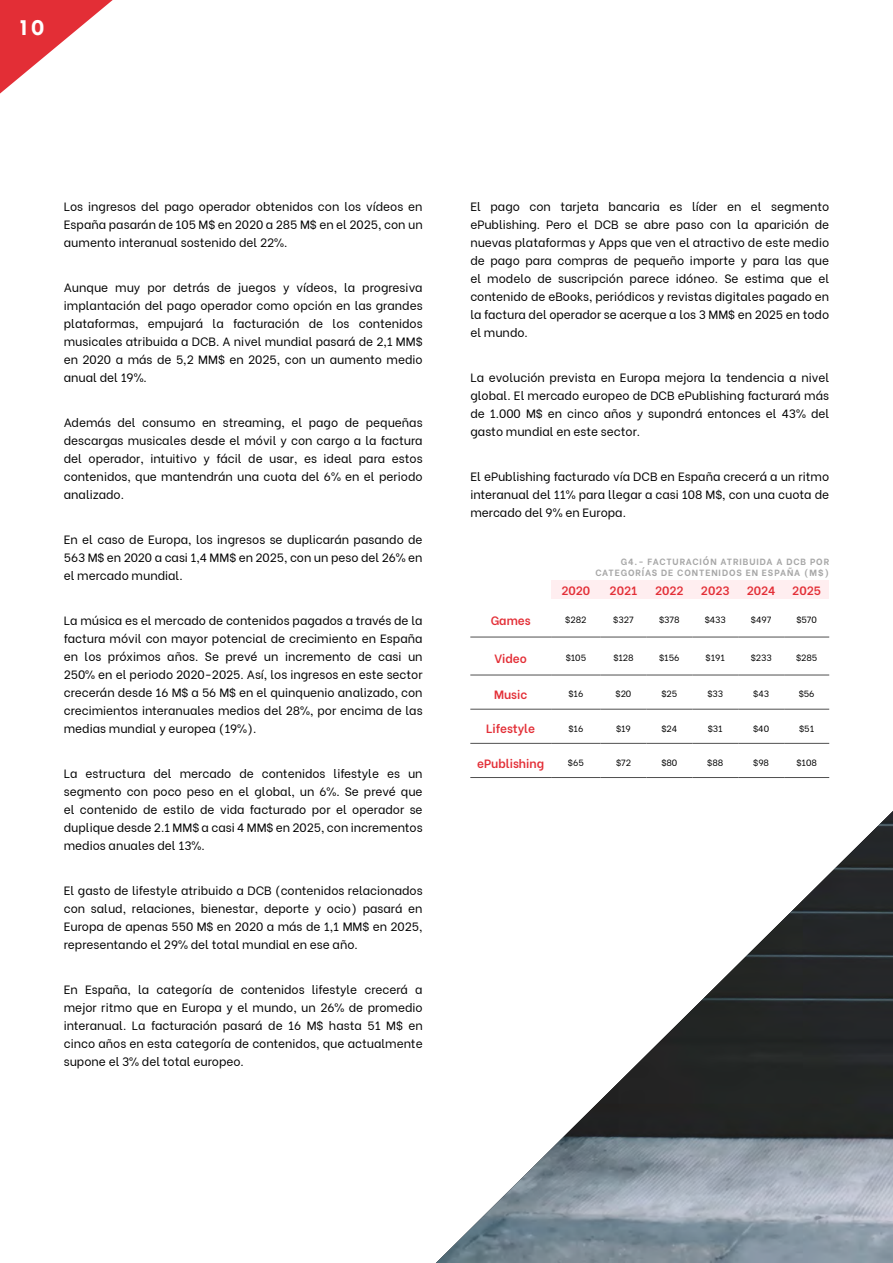
<style>
.page{position:relative;width:893px;height:1263px;background:#fff}
.page>*{position:absolute;margin:0;border:0;box-sizing:border-box;transform-origin:0 0}
.t1{font:700 21px "Kollektif";color:#fff}
.t2{font:12px/18px "Be Vietnam";color:#000;text-align:justify}
.t3{font:600 12px "Be Vietnam";color:#e32e36}
.t4{font:9px "Be Vietnam";color:#000}
.t5{font:700 9px/10.8px "Be Vietnam";letter-spacing:.1em;color:#a7a7a7;text-align:right}
</style>
<div class="page">
<svg style="left:0;top:0;width:113px;height:94px"></svg>
<img style="left:436px;top:811px;width:457px;height:452px">
<div style="left:551px;top:581px;width:278px;height:18px;background:#ffeef0"></div>
<hr style="left:470px;top:637px;width:81px;height:1px;background:#4f4f4f">
<hr style="left:551px;top:637px;width:50px;height:1px;background:#4f4f4f">
<hr style="left:601px;top:637px;width:45px;height:1px;background:#4f4f4f">
<hr style="left:646px;top:637px;width:46px;height:1px;background:#4f4f4f">
<hr style="left:692px;top:637px;width:46px;height:1px;background:#4f4f4f">
<hr style="left:738px;top:637px;width:46px;height:1px;background:#4f4f4f">
<hr style="left:784px;top:637px;width:45px;height:1px;background:#4f4f4f">
<hr style="left:470px;top:675px;width:81px;height:1px;background:#4f4f4f">
<hr style="left:551px;top:675px;width:50px;height:1px;background:#4f4f4f">
<hr style="left:601px;top:675px;width:45px;height:1px;background:#4f4f4f">
<hr style="left:646px;top:675px;width:46px;height:1px;background:#4f4f4f">
<hr style="left:692px;top:675px;width:46px;height:1px;background:#4f4f4f">
<hr style="left:738px;top:675px;width:46px;height:1px;background:#4f4f4f">
<hr style="left:784px;top:675px;width:45px;height:1px;background:#4f4f4f">
<hr style="left:470px;top:709px;width:81px;height:1px;background:#4f4f4f">
<hr style="left:551px;top:709px;width:50px;height:1px;background:#4f4f4f">
<hr style="left:601px;top:709px;width:45px;height:1px;background:#4f4f4f">
<hr style="left:646px;top:709px;width:46px;height:1px;background:#4f4f4f">
<hr style="left:692px;top:709px;width:46px;height:1px;background:#4f4f4f">
<hr style="left:738px;top:709px;width:46px;height:1px;background:#4f4f4f">
<hr style="left:784px;top:709px;width:45px;height:1px;background:#4f4f4f">
<hr style="left:470px;top:743px;width:81px;height:1px;background:#4f4f4f">
<hr style="left:551px;top:743px;width:50px;height:1px;background:#4f4f4f">
<hr style="left:601px;top:743px;width:45px;height:1px;background:#4f4f4f">
<hr style="left:646px;top:743px;width:46px;height:1px;background:#4f4f4f">
<hr style="left:692px;top:743px;width:46px;height:1px;background:#4f4f4f">
<hr style="left:738px;top:743px;width:46px;height:1px;background:#4f4f4f">
<hr style="left:784px;top:743px;width:45px;height:1px;background:#4f4f4f">
<hr style="left:470px;top:777px;width:81px;height:1px;background:#4f4f4f">
<hr style="left:551px;top:777px;width:50px;height:1px;background:#4f4f4f">
<hr style="left:601px;top:777px;width:45px;height:1px;background:#4f4f4f">
<hr style="left:646px;top:777px;width:46px;height:1px;background:#4f4f4f">
<hr style="left:692px;top:777px;width:46px;height:1px;background:#4f4f4f">
<hr style="left:738px;top:777px;width:46px;height:1px;background:#4f4f4f">
<hr style="left:784px;top:777px;width:45px;height:1px;background:#4f4f4f">
<h1 class="t1" style="left:19px;top:15px;width:27px">10</h1>
<p class="t2" style="left:64px;top:196px;width:360px">Los ingresos del pago operador obtenidos con los vídeos en España pasarán de 105 M$ en 2020 a 285 M$ en el 2025, con un aumento interanual sostenido del 22%.</p>
<p class="t2" style="left:64px;top:277px;width:360px">Aunque muy por detrás de juegos y vídeos, la progresiva implantación del pago operador como opción en las grandes plataformas, empujará la facturación de los contenidos musicales atribuida a DCB. A nivel mundial pasará de 2,1 MM$ en 2020 a más de 5,2 MM$ en 2025, con un aumento medio anual del 19%.</p>
<p class="t2" style="left:64px;top:412px;width:360px">Además del consumo en streaming, el pago de pequeñas descargas musicales desde el móvil y con cargo a la factura del operador, intuitivo y fácil de usar, es ideal para estos contenidos, que mantendrán una cuota del 6% en el periodo analizado.</p>
<p class="t2" style="left:64px;top:529px;width:360px">En el caso de Europa, los ingresos se duplicarán pasando de 563 M$ en 2020 a casi 1,4 MM$ en 2025, con un peso del 26% en el mercado mundial.</p>
<p class="t2" style="left:64px;top:610px;width:360px">La música es el mercado de contenidos pagados a través de la factura móvil con mayor potencial de crecimiento en España en los próximos años. Se prevé un incremento de casi un 250% en el periodo 2020-2025. Así, los ingresos en este sector crecerán desde 16 M$ a 56 M$ en el quinquenio analizado, con crecimientos interanuales medios del 28%, por encima de las medias mundial y europea (19%).</p>
<p class="t2" style="left:64px;top:763px;width:360px">La estructura del mercado de contenidos lifestyle es un segmento con poco peso en el global, un 6%. Se prevé que el contenido de estilo de vida facturado por el operador se duplique desde 2.1 MM$ a casi 4 MM$ en 2025, con incrementos medios anuales del 13%.</p>
<p class="t2" style="left:64px;top:880px;width:360px">El gasto de lifestyle atribuido a DCB (contenidos relacionados con salud, relaciones, bienestar, deporte y ocio) pasará en Europa de apenas 550 M$ en 2020 a más de 1,1 MM$ en 2025, representando el 29% del total mundial en ese año.</p>
<p class="t2" style="left:64px;top:979px;width:360px">En España, la categoría de contenidos lifestyle crecerá a mejor ritmo que en Europa y el mundo, un 26% de promedio interanual. La facturación pasará de 16 M$ hasta 51 M$ en cinco años en esta categoría de contenidos, que actualmente supone el 3% del total europeo.</p>
<p class="t2" style="left:470px;top:196px;width:360px">El pago con tarjeta bancaria es líder en el segmento ePublishing. Pero el DCB se abre paso con la aparición de nuevas plataformas y Apps que ven el atractivo de este medio de pago para compras de pequeño importe y para las que el modelo de suscripción parece idóneo. Se estima que el contenido de eBooks, periódicos y revistas digitales pagado en la factura del operador se acerque a los 3 MM$ en 2025 en todo el mundo.</p>
<p class="t2" style="left:470px;top:367px;width:360px">La evolución prevista en Europa mejora la tendencia a nivel global. El mercado europeo de DCB ePublishing facturará más de 1.000 M$ en cinco años y supondrá entonces el 43% del gasto mundial en este sector.</p>
<p class="t2" style="left:470px;top:466px;width:360px">El ePublishing facturado vía DCB en España crecerá a un ritmo interanual del 11% para llegar a casi 108 M$, con una cuota de mercado del 9% en Europa.</p>
<p class="t5" style="left:595px;top:555px;width:235px">G4.- FACTURACIÓN ATRIBUIDA A DCB POR<br>CATEGORÍAS DE CONTENIDOS EN ESPAÑA (M$)</p>
<p class="t3" style="left:561px;top:580px;width:30px">2020</p>
<p class="t3" style="left:610px;top:580px;width:29px">2021</p>
<p class="t3" style="left:655px;top:580px;width:30px">2022</p>
<p class="t3" style="left:701px;top:580px;width:30px">2023</p>
<p class="t3" style="left:747px;top:580px;width:30px">2024</p>
<p class="t3" style="left:792px;top:580px;width:30px">2025</p>
<p class="t3" style="left:491px;top:611px;width:42px">Games</p>
<p class="t4" style="left:565px;top:613px;width:23px">$282</p>
<p class="t4" style="left:613px;top:613px;width:22px">$327</p>
<p class="t4" style="left:659px;top:613px;width:22px">$378</p>
<p class="t4" style="left:705px;top:613px;width:23px">$433</p>
<p class="t4" style="left:751px;top:613px;width:22px">$497</p>
<p class="t4" style="left:796px;top:613px;width:22px">$570</p>
<p class="t3" style="left:494px;top:649px;width:34px">Video</p>
<p class="t4" style="left:566px;top:651px;width:22px">$105</p>
<p class="t4" style="left:613px;top:651px;width:22px">$128</p>
<p class="t4" style="left:659px;top:651px;width:22px">$156</p>
<p class="t4" style="left:706px;top:651px;width:21px">$191</p>
<p class="t4" style="left:751px;top:651px;width:22px">$233</p>
<p class="t4" style="left:796px;top:651px;width:23px">$285</p>
<p class="t3" style="left:494px;top:685px;width:35px">Music</p>
<p class="t4" style="left:568px;top:687px;width:16px">$16</p>
<p class="t4" style="left:616px;top:687px;width:17px">$20</p>
<p class="t4" style="left:661px;top:687px;width:17px">$25</p>
<p class="t4" style="left:707px;top:687px;width:17px">$33</p>
<p class="t4" style="left:753px;top:687px;width:17px">$43</p>
<p class="t4" style="left:799px;top:687px;width:17px">$56</p>
<p class="t3" style="left:486px;top:719px;width:51px">Lifestyle</p>
<p class="t4" style="left:568px;top:721px;width:16px">$16</p>
<p class="t4" style="left:616px;top:721px;width:16px">$19</p>
<p class="t4" style="left:661px;top:721px;width:17px">$24</p>
<p class="t4" style="left:708px;top:721px;width:16px">$31</p>
<p class="t4" style="left:753px;top:721px;width:17px">$40</p>
<p class="t4" style="left:799px;top:721px;width:16px">$51</p>
<p class="t3" style="left:477px;top:753px;width:69px">ePublishing</p>
<p class="t4" style="left:568px;top:755px;width:17px">$65</p>
<p class="t4" style="left:616px;top:755px;width:16px">$72</p>
<p class="t4" style="left:661px;top:755px;width:18px">$80</p>
<p class="t4" style="left:707px;top:755px;width:18px">$88</p>
<p class="t4" style="left:753px;top:755px;width:17px">$98</p>
<p class="t4" style="left:796px;top:755px;width:22px">$108</p>
</div>
